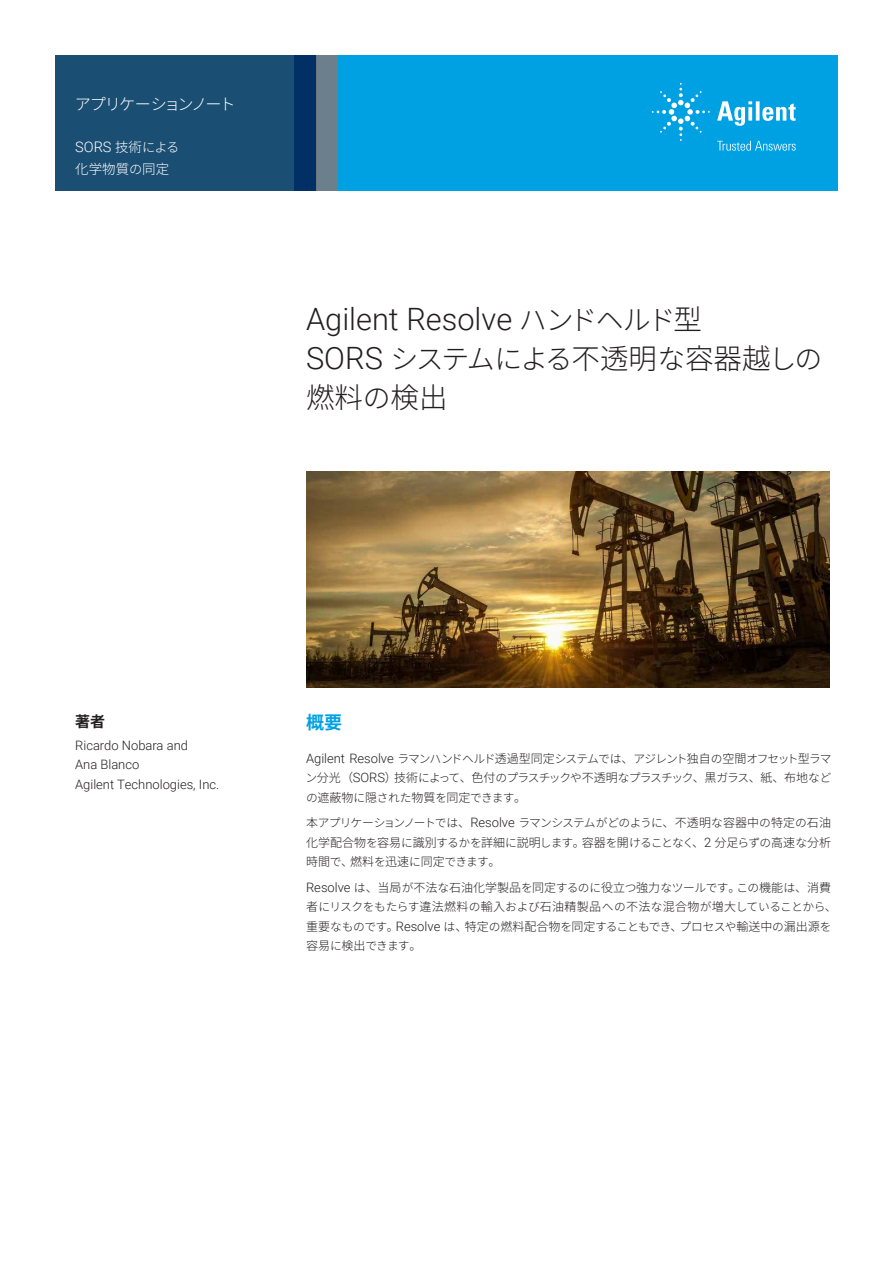
<style>
.page{position:relative;width:893px;height:1263px;background:#fff}
.page>*{position:absolute;margin:0;border:0;box-sizing:border-box;transform-origin:0 0}
.t1{font:300 30.75px "Roboto";color:#231f20}
.t2{font:300 28.5px "Noto Sans CJ Kjp";color:#231f20}
.t3{font:300 27.9px "Noto Sans CJ Kjp";letter-spacing:-.075em;color:#231f20}
.Header_1{font:700 18px "Noto Sans CJ Kjp";color:#00a1e3}
.Doctype{font:300 16.2px "Noto Sans CJ Kjp";letter-spacing:-.115em;color:#fff}
.DATA_author_title{font:700 15px "Noto Sans CJ Kjp";color:#231f20}
.Area_Identifier{font:300 14.55px "Roboto";color:#fff}
.Area_Identifier-2{font:300 13.5px "Noto Sans CJ Kjp";color:#fff}
.DATA_author_name___info{font:300 12.9px/19.5px "Roboto";color:#231f20}
.Text{font:300 12px/19.5px "Noto Sans CJ Kjp";color:#231f20}
.Text-2{font:300 11.7px/19.5px "Noto Sans CJ Kjp";letter-spacing:-.07em;color:#231f20;text-align:justify}
.Text-3{font:300 11.7px/19.5px "Noto Sans CJ Kjp";letter-spacing:-.045em;color:#231f20}
.s1{font-family:"Noto Sans CJ Kjp";font-size:13.5px}
.s2{font-family:"Noto Sans CJ Kjp";font-size:13.2px}
.s3{font-size:13.2px}
.s4{font-family:"Noto Sans CJ Kjp";font-size:27.9px}
.s5{font-family:"Noto Sans CJ Kjp";font-size:28.5px}
.s6{font-family:"Roboto";font-size:30.75px}
.s7{font-size:28.5px}
.s8{font-size:27.9px}
.s9{font-family:"Roboto";font-size:12.9px}
.s10{font-size:12px}
.s11{font-size:11.7px}
</style>
<div class="page">
<div style="left:294px;top:55px;width:544px;height:135px;background:#00a1e3"></div>
<svg style="left:55px;top:55px;width:262px;height:135px;background:#174b70"></svg>
<div style="left:317px;top:55px;width:21px;height:135px;background:#6b808c"></div>
<img style="left:306px;top:472px;width:524px;height:216px">
<svg style="left:717px;top:101px;width:79px;height:25px"></svg>
<svg style="left:652px;top:83px;width:58px;height:58px"></svg>
<svg style="left:717px;top:141px;width:79px;height:10px"></svg>
<p class="Doctype" style="left:75px;top:95px;width:162px">アプリケーションノート</p>
<p class="Area_Identifier" style="left:75px;top:136px;width:106px">SORS <span class="s1">技術</span><span class="s2">による</span></p>
<p class="Area_Identifier-2" style="left:75px;top:162px;width:96px">化学物質<span class="s3">の</span>同定</p>
<p class="t1" style="left:306px;top:297px;width:397px">Agilent Resolve <span class="s4">ハンドヘルド</span><span class="s5">型</span></p>
<p class="t3" style="left:306px;top:343px;width:518px"><span class="s6">SORS</span> システムによる<span class="s7">不透明</span>な<span class="s7">容器越</span>しの</p>
<p class="t2" style="left:306px;top:381px;width:143px">燃料<span class="s8">の</span>検出</p>
<p class="DATA_author_title" style="left:75px;top:713px;width:31px">著者</p>
<p class="DATA_author_name___info" style="left:75px;top:735px;width:146px">Ricardo Nobara and<br>Ana Blanco<br>Agilent Technologies, Inc.</p>
<p class="Header_1" style="left:306px;top:712px;width:37px">概要</p>
<p class="Text-2" style="left:306px;top:749px;width:528px"><span class="s9">Agilent Resolve</span> ラマンハンドヘルド<span class="s10">透過型同定</span>システムでは<span class="s10">、</span>アジレント<span class="s10">独自</span>の<span class="s10">空間</span>オフセット<span class="s10">型</span>ラマン<span class="s10">分光（</span><span class="s9">SORS</span><span class="s10">）技術</span>によって<span class="s10">、色付</span>のプラスチックや<span class="s10">不透明</span>なプラスチック<span class="s10">、黒</span>ガラス<span class="s10">、紙、布地</span>などの<span class="s10">遮蔽物</span>に<span class="s10">隠</span>された<span class="s10">物質</span>を<span class="s10">同定</span>できます<span class="s10">。</span></p>
<p class="Text-2" style="left:306px;top:813px;width:526px"><span class="s10">本</span>アプリケーションノートでは<span class="s10">、</span><span class="s9">Resolve</span> ラマンシステムがどのように<span class="s10">、不透明</span>な<span class="s10">容器中</span>の<span class="s10">特定</span>の<span class="s10">石油</span></p>
<p class="Text" style="left:306px;top:833px;width:526px">化学配合物<span class="s11">を</span>容易<span class="s11">に</span>識別<span class="s11">するかを</span>詳細<span class="s11">に</span>説明<span class="s11">します</span>。容器<span class="s11">を</span>開<span class="s11">けることなく</span>、<span class="s9">2</span> 分足<span class="s11">らずの</span>高速<span class="s11">な</span>分析時間<span class="s11">で</span>、燃料<span class="s11">を</span>迅速<span class="s11">に</span>同定<span class="s11">できます</span>。</p>
<p class="Text" style="left:306px;top:878px;width:526px"><span class="s9">Resolve</span> <span class="s11">は</span>、当局<span class="s11">が</span>不法<span class="s11">な</span>石油化学製品<span class="s11">を</span>同定<span class="s11">するのに</span>役立<span class="s11">つ</span>強力<span class="s11">なツールです</span>。<span class="s11">この</span>機能<span class="s11">は</span>、消費</p>
<p class="Text-3" style="left:306px;top:897px;width:532px"><span class="s10">者</span>にリスクをもたらす<span class="s10">違法燃料</span>の<span class="s10">輸入</span>および<span class="s10">石油精製品</span>への<span class="s10">不法</span>な<span class="s10">混合物</span>が<span class="s10">増大</span>していることから<span class="s10">、重要</span>なものです<span class="s10">。</span><span class="s9">Resolve</span> は<span class="s10">、特定</span>の<span class="s10">燃料配合物</span>を<span class="s10">同定</span>することもでき<span class="s10">、</span>プロセスや<span class="s10">輸送中</span>の<span class="s10">漏出源</span>を</p>
<p class="Text" style="left:306px;top:936px;width:117px">容易<span class="s11">に</span>検出<span class="s11">できます</span>。</p>
</div>
